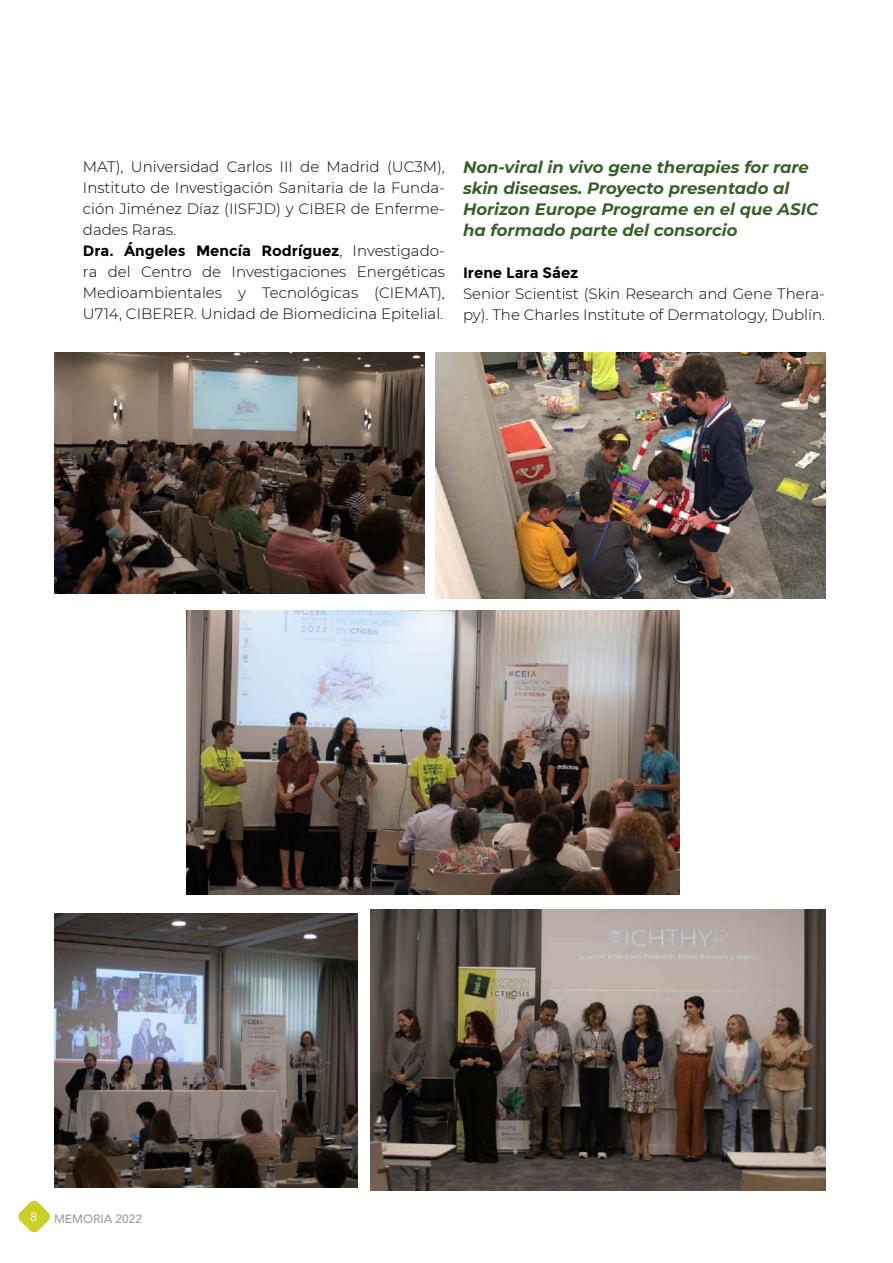
<style>
.page{position:relative;width:893px;height:1263px;background:#fff}
.page>*{position:absolute;margin:0;border:0;box-sizing:border-box;transform-origin:0 0}
.t1{font:italic 700 16.5px/21px "Montserrat";color:#385f2a}
.t2{font:300 15px/21px "Montserrat";color:#000}
.t3{font:700 15px "Montserrat";color:#000}
.t4{font:500 12px "Avenir";color:#9d9d9c}
.t5{font:12px "Avenir";color:#fff}
.s1{font-weight:700}
</style>
<div class="page">
<svg style="left:18px;top:1200px;width:32px;height:33px"></svg>
<img style="left:186px;top:610px;width:493px;height:285px">
<img style="left:54px;top:352px;width:371px;height:242px">
<img style="left:54px;top:914px;width:303px;height:274px">
<img style="left:370px;top:909px;width:456px;height:281px">
<img style="left:435px;top:352px;width:391px;height:247px">
<p class="t2" style="left:83px;top:155px;width:364px">MAT), Universidad Carlos III de Madrid (UC3M), Instituto de Investigación Sanitaria de la Funda&shy;ción Jiménez Díaz (IISFJD) y CIBER de Enferme&shy;dades Raras.<br><span class="s1">Dra. Ángeles Mencía Rodríguez</span>, Investigado&shy;ra del Centro de Investigaciones Energéticas Medioambientales y Tecnológicas (CIEMAT), U714, CIBERER. Unidad de Biomedicina Epitelial.</p>
<p class="t1" style="left:463px;top:156px;width:357px">Non-viral in vivo gene therapies for rare skin diseases. Proyecto presentado al Horizon Europe Programe en el que ASIC ha formado parte del consorcio</p>
<p class="t3" style="left:463px;top:264px;width:117px">Irene Lara Sáez</p>
<p class="t2" style="left:463px;top:283px;width:364px">Senior Scientist (Skin Research and Gene Thera&shy;py). The Charles Institute of Dermatology, Dublín.</p>
<p class="t5" style="left:30px;top:1209px;width:8px">8</p>
<p class="t4" style="left:54px;top:1208px;width:90px">MEMORIA 2022</p>
</div>
